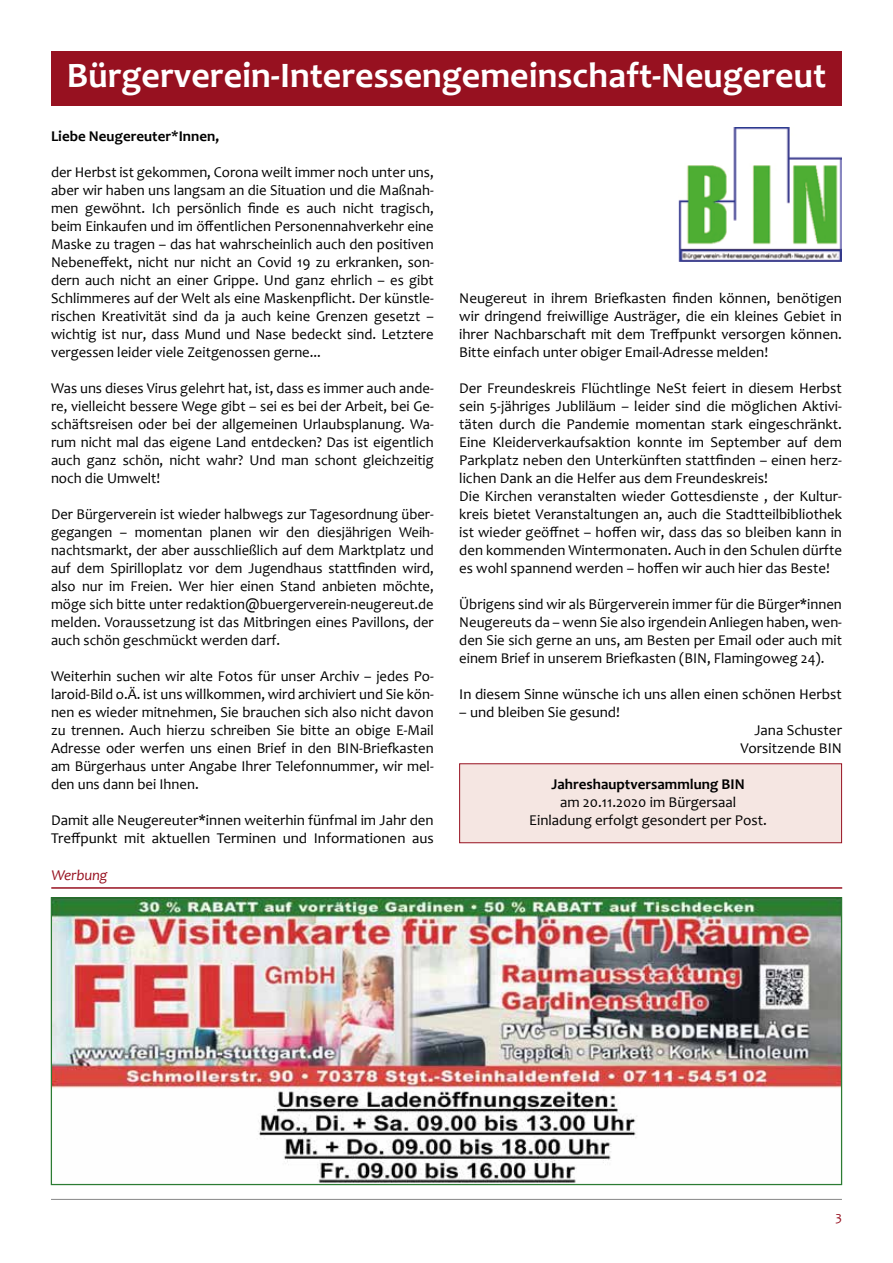
<style>
.page{position:relative;width:893px;height:1263px;background:#fff}
.page>*{position:absolute;margin:0;border:0;box-sizing:border-box;transform-origin:0 0}
.t1{font:700 36px "Candara";color:#fff}
.t2{font:15px/18px "Candara";color:#000;text-align:justify}
.t3{font:700 15px "Candara";color:#000}
.t4{font:italic 15px "Candara";letter-spacing:-.01em;color:#971120}
.t5{font:13.5px "Candara";color:#971120}
</style>
<div class="page">
<div style="left:51px;top:51px;width:791px;height:54px;background:#971120"></div>
<hr style="left:51px;top:1199px;width:791px;height:1px;background:#878787">
<div style="left:459px;top:763px;width:383px;height:80px;background:#f5e6e2;border:1px solid #971120"></div>
<img style="left:679px;top:127px;width:163px;height:134px">
<img style="left:53px;top:899px;width:787px;height:284px">
<hr style="left:51px;top:887px;width:791px;height:2px;background:#971120">
<h1 class="t1" style="left:67px;top:54px;width:761px">Bürgerverein-Interessengemeinschaft-Neugereut</h1>
<p class="t3" style="left:51px;top:127px;width:170px">Liebe Neugereuter*Innen,</p>
<p class="t2" style="left:51px;top:163px;width:384px">der Herbst ist gekommen, Corona weilt immer noch unter uns, aber wir haben uns langsam an die Situation und die Maßnah&shy;men gewöhnt. Ich persönlich finde es auch nicht tragisch, beim Einkaufen und im öffentlichen Personennahverkehr eine Maske zu tragen – das hat wahrscheinlich auch den positiven Nebeneffekt, nicht nur nicht an Covid 19 zu erkranken, son&shy;dern auch nicht an einer Grippe. Und ganz ehrlich – es gibt Schlimmeres auf der Welt als eine Maskenpflicht. Der künstle&shy;rischen Kreativität sind da ja auch keine Grenzen gesetzt – wichtig ist nur, dass Mund und Nase bedeckt sind. Letztere vergessen leider viele Zeitgenossen gerne...</p>
<p class="t2" style="left:51px;top:379px;width:384px">Was uns dieses Virus gelehrt hat, ist, dass es immer auch ande&shy;re, vielleicht bessere Wege gibt – sei es bei der Arbeit, bei Ge&shy;schäftsreisen oder bei der allgemeinen Urlaubsplanung. Wa&shy;rum nicht mal das eigene Land entdecken? Das ist eigentlich auch ganz schön, nicht wahr? Und man schont gleichzeitig noch die Umwelt!</p>
<p class="t2" style="left:51px;top:505px;width:384px">Der Bürgerverein ist wieder halbwegs zur Tagesordnung über&shy;gegangen – momentan planen wir den diesjährigen Weih&shy;nachtsmarkt, der aber ausschließlich auf dem Marktplatz und auf dem Spirilloplatz vor dem Jugendhaus stattfinden wird, also nur im Freien. Wer hier einen Stand anbieten möchte, möge sich bitte unter redaktion@buergerverein-neugereut.de melden. Voraussetzung ist das Mitbringen eines Pavillons, der auch schön geschmückt werden darf.</p>
<p class="t2" style="left:51px;top:667px;width:384px">Weiterhin suchen wir alte Fotos für unser Archiv – jedes Po&shy;laroid-Bild o.Ä. ist uns willkommen, wird archiviert und Sie kön&shy;nen es wieder mitnehmen, Sie brauchen sich also nicht davon zu trennen. Auch hierzu schreiben Sie bitte an obige E-Mail Adresse oder werfen uns einen Brief in den BIN-Briefkasten am Bürgerhaus unter Angabe Ihrer Telefonnummer, wir mel&shy;den uns dann bei Ihnen.</p>
<p class="t2" style="left:51px;top:811px;width:384px">Damit alle Neugereuter*innen weiterhin fünfmal im Jahr den<br>Treffpunkt mit aktuellen Terminen und Informationen aus</p>
<p class="t4" style="left:51px;top:866px;width:58px">Werbung</p>
<p class="t2" style="left:459px;top:289px;width:384px">Neugereut in ihrem Briefkasten finden können, benötigen wir dringend freiwillige Austräger, die ein kleines Gebiet in ihrer Nachbarschaft mit dem Treffpunkt versorgen können.<br>Bitte einfach unter obiger Email-Adresse melden!</p>
<p class="t2" style="left:459px;top:379px;width:384px;text-align:left">Der Freundeskreis Flüchtlinge NeSt feiert in diesem Herbst sein 5-jähriges Jubliläum – leider sind die möglichen Aktivi&shy;täten durch die Pandemie momentan stark eingeschränkt.<br>Eine Kleiderverkaufsaktion konnte im September auf dem Parkplatz neben den Unterkünften stattfinden – einen herz&shy;lichen Dank an die Helfer aus dem Freundeskreis!<br>Die Kirchen veranstalten wieder Gottesdienste , der Kultur&shy;kreis bietet Veranstaltungen an, auch die Stadtteilbibliothek ist wieder geöffnet – hoffen wir, dass das so bleiben kann in den kommenden Wintermonaten. Auch in den Schulen dürfte es wohl spannend werden – hoffen wir auch hier das Beste!</p>
<p class="t2" style="left:459px;top:595px;width:384px">Übrigens sind wir als Bürgerverein immer für die Bürger*innen Neugereuts da – wenn Sie also irgendein Anliegen haben, wen&shy;den Sie sich gerne an uns, am Besten per Email oder auch mit einem Brief in unserem Briefkasten (BIN, Flamingoweg 24).</p>
<p class="t2" style="left:459px;top:685px;width:384px">In diesem Sinne wünsche ich uns allen einen schönen Herbst</p>
<p class="t2" style="left:459px;top:703px;width:162px">– und bleiben Sie gesund!</p>
<p class="t2" style="left:740px;top:721px;width:103px;text-align:right">Jana Schuster<br>Vorsitzende BIN</p>
<p class="t3" style="left:551px;top:775px;width:195px">Jahreshauptversammlung BIN</p>
<p class="t2" style="left:529px;top:793px;width:239px;text-align:center">am 20.11.2020 im Bürgersaal<br>Einladung erfolgt gesondert per Post.</p>
<p class="t5" style="left:835px;top:1208px;width:8px">3</p>
</div>
